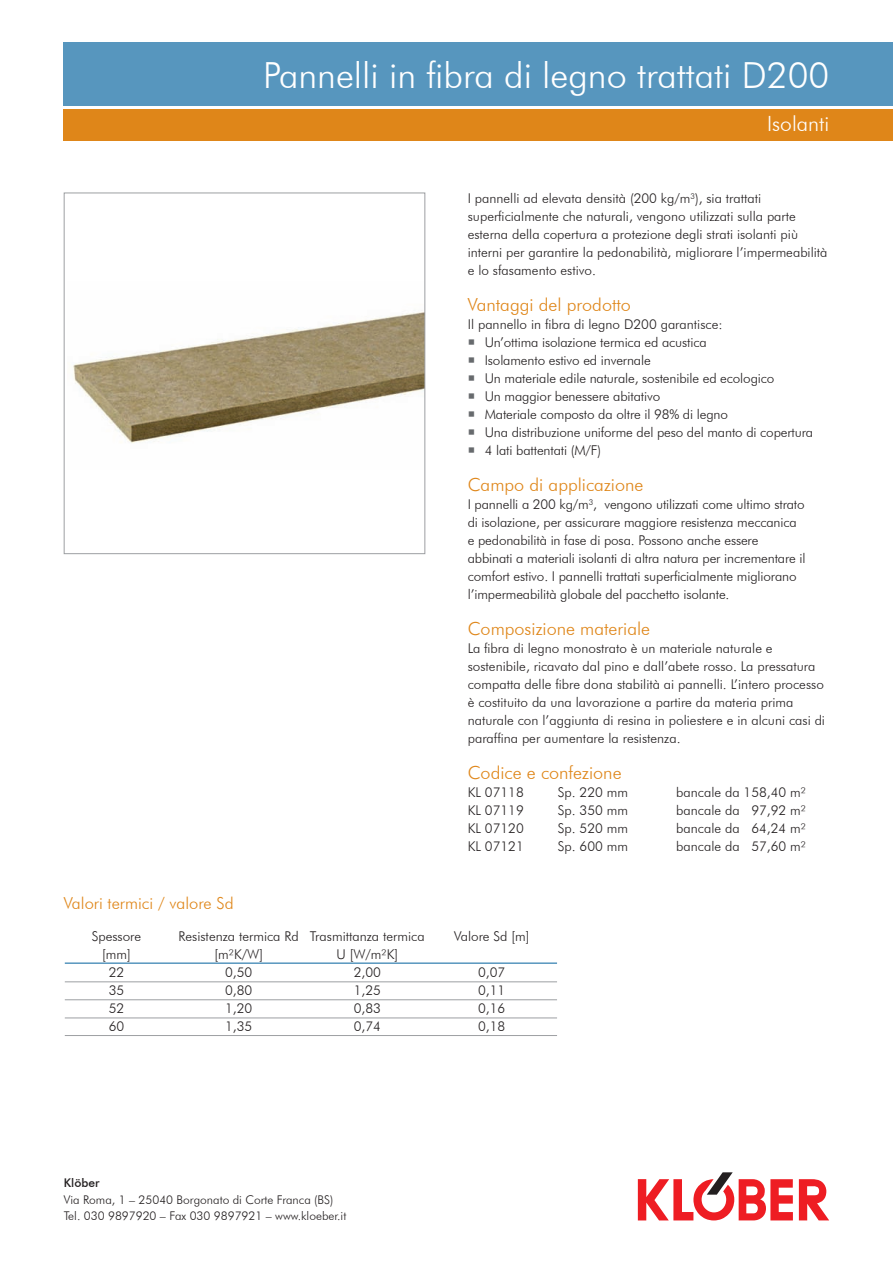
<style>
.page{position:relative;width:893px;height:1263px;background:#fff}
.page>*{position:absolute;margin:0;border:0;box-sizing:border-box;transform-origin:0 0}
.t1{font:300 36px "Futura BT";color:#fff}
.t2{font:300 21px "Futura BT";color:#fff}
.t3{font:300 18px "Futura BT";color:#df8619}
.t4{font:300 16.5px "Futura BT";color:#df8619}
.t5{font:300 13.5px/18px "Futura BT";color:#231f20}
.t6{font:300 12px "Futura BT";color:#231f20}
.t7{font:500 12px "Futura BT";color:#231f20}
</style>
<div class="page">
<div style="left:64px;top:43px;width:829px;height:63px;background:#5796be"></div>
<div style="left:64px;top:109px;width:829px;height:32px;background:#df8619"></div>
<svg style="left:799px;top:1179px;width:30px;height:41px"></svg>
<svg style="left:638px;top:1172px;width:155px;height:48px"></svg>
<img style="left:73px;top:312px;width:350px;height:131px">
<div style="left:64px;top:193px;width:361px;height:361px;border:1px solid #9d9fa2"></div>
<hr style="left:65px;top:981px;width:492px;height:1px;background:#9d9fa2">
<hr style="left:65px;top:999px;width:492px;height:1px;background:#9d9fa2">
<hr style="left:65px;top:962px;width:492px;height:2px;background:#5796be">
<hr style="left:65px;top:1035px;width:492px;height:1px;background:#9d9fa2">
<hr style="left:65px;top:1017px;width:492px;height:1px;background:#9d9fa2">
<p class="t1" style="left:263px;top:53px;width:568px">Pannelli in fibra di legno trattati D200</p>
<p class="t2" style="left:767px;top:111px;width:64px">Isolanti</p>
<p class="t4" style="left:64px;top:893px;width:171px">Valori termici / valore Sd</p>
<p class="t5" style="left:92px;top:927px;width:51px">Spessore</p>
<p class="t5" style="left:102px;top:945px;width:30px">[mm]</p>
<p class="t5" style="left:109px;top:963px;width:17px">22</p>
<p class="t5" style="left:109px;top:981px;width:17px">35</p>
<p class="t5" style="left:109px;top:999px;width:17px">52</p>
<p class="t5" style="left:109px;top:1017px;width:17px">60</p>
<p class="t5" style="left:179px;top:927px;width:122px;text-align:center">Resistenza termica Rd [m²K/W]</p>
<p class="t5" style="left:225px;top:963px;width:29px">0,50</p>
<p class="t5" style="left:225px;top:981px;width:29px">0,80</p>
<p class="t5" style="left:225px;top:999px;width:29px">1,20</p>
<p class="t5" style="left:225px;top:1017px;width:29px">1,35</p>
<p class="t5" style="left:310px;top:927px;width:116px;text-align:center">Trasmittanza termica<br>U [W/m²K]</p>
<p class="t5" style="left:354px;top:963px;width:29px">2,00</p>
<p class="t5" style="left:354px;top:981px;width:29px">1,25</p>
<p class="t5" style="left:354px;top:999px;width:29px">0,83</p>
<p class="t5" style="left:354px;top:1017px;width:29px">0,74</p>
<p class="t5" style="left:468px;top:189px;width:361px">I pannelli ad elevata densità (200 kg/m<sup>3</sup>), sia trattati superficialmente che naturali, vengono utilizzati sulla parte esterna della copertura a protezione degli strati isolanti più interni per garantire la pedonabilità, migliorare l’impermeabilità e lo sfasamento estivo.</p>
<p class="t3" style="left:468px;top:294px;width:165px">Vantaggi del prodotto</p>
<p class="t5" style="left:468px;top:315px;width:256px">Il pannello in fibra di legno D200 garantisce:</p>
<p class="t5" style="left:485px;top:333px;width:224px">Un’ottima isolazione termica ed acustica</p>
<p class="t5" style="left:485px;top:351px;width:168px">Isolamento estivo ed invernale</p>
<p class="t5" style="left:485px;top:369px;width:291px">Un materiale edile naturale, sostenibile ed ecologico</p>
<p class="t5" style="left:485px;top:387px;width:177px">Un maggior benessere abitativo</p>
<p class="t5" style="left:485px;top:405px;width:245px">Materiale composto da oltre il 98% di legno</p>
<p class="t5" style="left:485px;top:423px;width:330px">Una distribuzione uniforme del peso del manto di copertura</p>
<p class="t5" style="left:485px;top:441px;width:118px">4 lati battentati (M/F)</p>
<p class="t3" style="left:468px;top:474px;width:177px">Campo di applicazione</p>
<p class="t5" style="left:468px;top:495px;width:339px">I pannelli a 200 kg/m<sup>3</sup>, vengono utilizzati come ultimo strato di isolazione, per assicurare maggiore resistenza meccanica e pedonabilità in fase di posa. Possono anche essere abbinati a materiali isolanti di altra natura per incrementare il comfort estivo. I pannelli trattati superficialmente migliorano l’impermeabilità globale del pacchetto isolante.</p>
<p class="t3" style="left:468px;top:618px;width:184px">Composizione materiale</p>
<p class="t5" style="left:468px;top:639px;width:359px">La fibra di legno monostrato è un materiale naturale e sostenibile, ricavato dal pino e dall’abete rosso. La pressatura compatta delle fibre dona stabilità ai pannelli. L’intero processo è costituito da una lavorazione a partire da materia prima naturale con l’aggiunta di resina in poliestere e in alcuni casi di paraffina per aumentare la resistenza.</p>
<p class="t3" style="left:468px;top:762px;width:155px">Codice e confezione</p>
<p class="t5" style="left:468px;top:783px;width:58px">KL 07118</p>
<p class="t5" style="left:558px;top:783px;width:72px">Sp. 220 mm</p>
<p class="t5" style="left:676px;top:783px;width:131px">bancale da 158,40 m²</p>
<p class="t5" style="left:468px;top:801px;width:58px">KL 07119</p>
<p class="t5" style="left:558px;top:801px;width:72px">Sp. 350 mm</p>
<p class="t5" style="left:676px;top:801px;width:131px">bancale da 97,92 m²</p>
<p class="t5" style="left:468px;top:819px;width:58px">KL 07120</p>
<p class="t5" style="left:558px;top:819px;width:72px">Sp. 520 mm</p>
<p class="t5" style="left:676px;top:819px;width:131px">bancale da 64,24 m²</p>
<p class="t5" style="left:468px;top:837px;width:58px">KL 07121</p>
<p class="t5" style="left:558px;top:837px;width:72px">Sp. 600 mm</p>
<p class="t5" style="left:676px;top:837px;width:131px">bancale da 57,60 m²</p>
<p class="t5" style="left:454px;top:927px;width:77px">Valore Sd [m]</p>
<p class="t5" style="left:478px;top:963px;width:29px">0,07</p>
<p class="t5" style="left:478px;top:981px;width:29px">0,11</p>
<p class="t5" style="left:478px;top:999px;width:29px">0,16</p>
<p class="t5" style="left:478px;top:1017px;width:29px">0,18</p>
<p class="t7" style="left:64px;top:1176px;width:37px">Klöber</p>
<p class="t6" style="left:64px;top:1192px;width:271px">Via Roma, 1 – 25040 Borgonato di Corte Franca (BS)</p>
<p class="t6" style="left:64px;top:1209px;width:284px">Tel. 030 9897920 – Fax 030 9897921 – www.kloeber.it</p>
</div>
